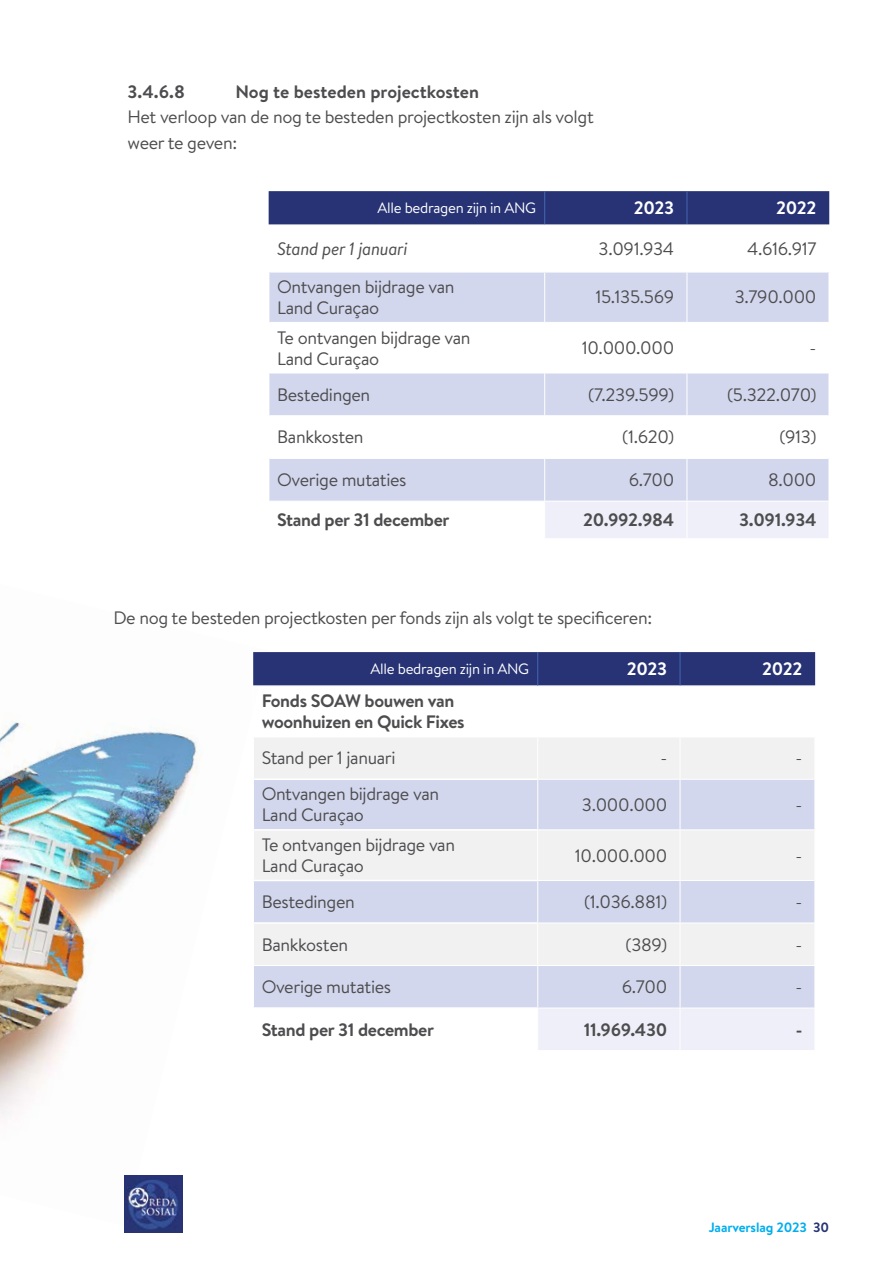
<style>
.page{position:relative;width:893px;height:1263px;background:#fff}
.page>*{position:absolute;margin:0;border:0;box-sizing:border-box;transform-origin:0 0}
.t1{font:18px/21px "Brandon Text";letter-spacing:-.02em;color:#4d4d4f}
.t2{font:700 18px/21px "Brandon Text";letter-spacing:-.02em;color:#4d4d4f}
.t3{font:700 18px "Brandon Text";color:#4d4d4f}
.t4{font:700 18px "Brandon Text";letter-spacing:-.02em;color:#fff}
.t5{font:italic 18px "Brandon Text";letter-spacing:-.02em;color:#4d4d4f}
.t6{font:15px "Brandon Text";letter-spacing:-.02em;color:#fff}
.t7{font:700 13.5px "Brandon Text";letter-spacing:-.01em;color:#00aeef}
.s1{color:#273375}
</style>
<div class="page">
<div style="left:125px;top:1175px;width:58px;height:58px;background:#273375"></div>
<img style="left:140px;top:1226px;width:27px;height:3px">
<div style="left:269px;top:191px;width:560px;height:33px;background:#273375"></div>
<svg style="left:269px;top:272px;width:559px;height:229px;fill:#d3d7ed"></svg>
<div style="left:545px;top:502px;width:283px;height:36px;background:#eeeff8"></div>
<hr style="left:544px;top:191px;width:1px;height:33px;background:#4566b0">
<hr style="left:687px;top:191px;width:1px;height:33px;background:#4566b0">
<hr style="left:544px;top:272px;width:1px;height:50px;background:#fff">
<hr style="left:687px;top:272px;width:1px;height:50px;background:#fff">
<hr style="left:544px;top:323px;width:1px;height:50px;background:#fff">
<hr style="left:687px;top:323px;width:1px;height:50px;background:#fff">
<hr style="left:544px;top:373px;width:1px;height:42px;background:#fff">
<hr style="left:687px;top:373px;width:1px;height:42px;background:#fff">
<hr style="left:544px;top:416px;width:1px;height:42px;background:#fff">
<hr style="left:687px;top:416px;width:1px;height:42px;background:#fff">
<hr style="left:544px;top:459px;width:1px;height:42px;background:#fff">
<hr style="left:687px;top:459px;width:1px;height:42px;background:#fff">
<hr style="left:687px;top:501px;width:1px;height:37px;background:#fff">
<hr style="left:269px;top:322px;width:276px;height:1px;background:#fff">
<hr style="left:545px;top:322px;width:142px;height:1px;background:#fff">
<hr style="left:687px;top:322px;width:141px;height:1px;background:#fff">
<hr style="left:269px;top:373px;width:276px;height:1px;background:#fff">
<hr style="left:545px;top:373px;width:142px;height:1px;background:#fff">
<hr style="left:687px;top:373px;width:141px;height:1px;background:#fff">
<hr style="left:269px;top:415px;width:276px;height:1px;background:#fff">
<hr style="left:545px;top:415px;width:142px;height:1px;background:#fff">
<hr style="left:687px;top:415px;width:141px;height:1px;background:#fff">
<hr style="left:269px;top:458px;width:276px;height:1px;background:#fff">
<hr style="left:545px;top:458px;width:142px;height:1px;background:#fff">
<hr style="left:687px;top:458px;width:141px;height:1px;background:#fff">
<img style="left:0;top:721px;width:201px;height:505px">
<div style="left:253px;top:652px;width:562px;height:33px;background:#273375"></div>
<div style="left:254px;top:738px;width:560px;height:41px;background:#f1f1f2"></div>
<svg style="left:254px;top:780px;width:560px;height:228px;fill:#d3d7ed"></svg>
<div style="left:538px;top:1009px;width:276px;height:41px;background:#eeeff8"></div>
<hr style="left:252px;top:778px;width:285px;height:2px;background:#fff">
<hr style="left:252px;top:829px;width:285px;height:2px;background:#fff">
<hr style="left:252px;top:880px;width:285px;height:1px;background:#fff">
<hr style="left:252px;top:922px;width:285px;height:2px;background:#fff">
<hr style="left:680px;top:737px;width:1px;height:42px;background:#fff">
<hr style="left:680px;top:780px;width:1px;height:49px;background:#fff">
<hr style="left:680px;top:830px;width:1px;height:50px;background:#fff">
<hr style="left:680px;top:881px;width:1px;height:42px;background:#fff">
<hr style="left:680px;top:923px;width:1px;height:42px;background:#fff">
<hr style="left:680px;top:1008px;width:1px;height:42px;background:#fff">
<hr style="left:537px;top:737px;width:1px;height:42px;background:#fff">
<hr style="left:537px;top:780px;width:1px;height:49px;background:#fff">
<hr style="left:537px;top:829px;width:143px;height:1px;background:#fff">
<hr style="left:537px;top:830px;width:1px;height:50px;background:#fff">
<hr style="left:680px;top:829px;width:134px;height:1px;background:#fff">
<hr style="left:537px;top:880px;width:143px;height:1px;background:#fff">
<hr style="left:537px;top:881px;width:1px;height:42px;background:#fff">
<hr style="left:680px;top:880px;width:134px;height:1px;background:#fff">
<hr style="left:537px;top:923px;width:143px;height:1px;background:#fff">
<hr style="left:537px;top:923px;width:1px;height:42px;background:#fff">
<hr style="left:680px;top:923px;width:134px;height:1px;background:#fff">
<hr style="left:252px;top:965px;width:286px;height:1px;background:#fff">
<hr style="left:538px;top:965px;width:142px;height:1px;background:#fff">
<hr style="left:680px;top:965px;width:136px;height:1px;background:#fff">
<hr style="left:252px;top:1007px;width:286px;height:2px;background:#fff">
<hr style="left:537px;top:966px;width:1px;height:41px;background:#fff">
<hr style="left:680px;top:966px;width:1px;height:42px;background:#fff">
<hr style="left:537px;top:652px;width:1px;height:33px;background:#4566b0">
<hr style="left:680px;top:652px;width:1px;height:33px;background:#4566b0">
<p class="t2" style="left:128px;top:81px;width:59px">3.4.6.8</p>
<p class="t3" style="left:236px;top:79px;width:245px">Nog te besteden projectkosten</p>
<p class="t1" style="left:128px;top:104px;width:468px;line-height:25.5px">Het verloop van de nog te besteden projectkosten zijn als volgt weer te geven:</p>
<p class="t6" style="left:378px;top:198px;width:160px">Alle bedragen zijn in ANG</p>
<p class="t4" style="left:634px;top:196px;width:42px">2023</p>
<p class="t4" style="left:776px;top:196px;width:42px">2022</p>
<p class="t5" style="left:277px;top:236px;width:132px">Stand per 1 januari</p>
<p class="t1" style="left:599px;top:237px;width:77px">3.091.934</p>
<p class="t1" style="left:747px;top:237px;width:71px">4.616.917</p>
<p class="t1" style="left:277px;top:276px;width:179px">Ontvangen bijdrage van<br>Land Curaçao</p>
<p class="t1" style="left:595px;top:286px;width:80px">15.135.569</p>
<p class="t1" style="left:735px;top:286px;width:83px">3.790.000</p>
<p class="t1" style="left:277px;top:326px;width:195px">Te ontvangen bijdrage van<br>Land Curaçao</p>
<p class="t1" style="left:582px;top:337px;width:94px">10.000.000</p>
<p class="t1" style="left:810px;top:337px;width:8px">-</p>
<p class="t1" style="left:277px;top:383px;width:95px">Bestedingen</p>
<p class="t1" style="left:588px;top:383px;width:87px">(7.239.599)</p>
<p class="t1" style="left:727px;top:383px;width:91px">(5.322.070)</p>
<p class="t1" style="left:277px;top:426px;width:88px">Bankkosten</p>
<p class="t1" style="left:622px;top:426px;width:53px">(1.620)</p>
<p class="t1" style="left:779px;top:426px;width:39px">(913)</p>
<p class="t1" style="left:277px;top:469px;width:131px">Overige mutaties</p>
<p class="t1" style="left:629px;top:469px;width:47px">6.700</p>
<p class="t1" style="left:768px;top:469px;width:50px">8.000</p>
<p class="t2" style="left:277px;top:509px;width:174px">Stand per 31 december</p>
<p class="t2" style="left:583px;top:509px;width:93px">20.992.984</p>
<p class="t2" style="left:739px;top:509px;width:79px">3.091.934</p>
<p class="t1" style="left:113px;top:606px;width:540px">De nog te besteden projectkosten per fonds zijn als volgt te specificeren:</p>
<p class="t6" style="left:371px;top:659px;width:160px">Alle bedragen zijn in ANG</p>
<p class="t4" style="left:627px;top:657px;width:42px">2023</p>
<p class="t4" style="left:762px;top:657px;width:42px">2022</p>
<p class="t2" style="left:262px;top:690px;width:205px">Fonds SOAW bouwen van woonhuizen en Quick Fixes</p>
<p class="t1" style="left:262px;top:747px;width:135px">Stand per 1 januari</p>
<p class="t1" style="left:660px;top:747px;width:8px">-</p>
<p class="t1" style="left:795px;top:747px;width:8px">-</p>
<p class="t1" style="left:262px;top:783px;width:179px">Ontvangen bijdrage van<br>Land Curaçao</p>
<p class="t1" style="left:582px;top:793px;width:87px">3.000.000</p>
<p class="t1" style="left:795px;top:793px;width:8px">-</p>
<p class="t1" style="left:262px;top:834px;width:195px">Te ontvangen bijdrage van<br>Land Curaçao</p>
<p class="t1" style="left:575px;top:844px;width:94px">10.000.000</p>
<p class="t1" style="left:795px;top:844px;width:8px">-</p>
<p class="t1" style="left:262px;top:891px;width:95px">Bestedingen</p>
<p class="t1" style="left:584px;top:891px;width:85px">(1.036.881)</p>
<p class="t1" style="left:795px;top:891px;width:8px">-</p>
<p class="t1" style="left:262px;top:933px;width:88px">Bankkosten</p>
<p class="t1" style="left:626px;top:933px;width:43px">(389)</p>
<p class="t1" style="left:795px;top:933px;width:8px">-</p>
<p class="t1" style="left:262px;top:976px;width:131px">Overige mutaties</p>
<p class="t1" style="left:622px;top:976px;width:47px">6.700</p>
<p class="t1" style="left:795px;top:976px;width:8px">-</p>
<p class="t2" style="left:262px;top:1018px;width:174px">Stand per 31 december</p>
<p class="t2" style="left:584px;top:1018px;width:85px">11.969.430</p>
<p class="t2" style="left:796px;top:1018px;width:8px">-</p>
<p class="t7" style="left:709px;top:1217px;width:122px">Jaarverslag 2023 <span class="s1">30</span></p>
</div>
